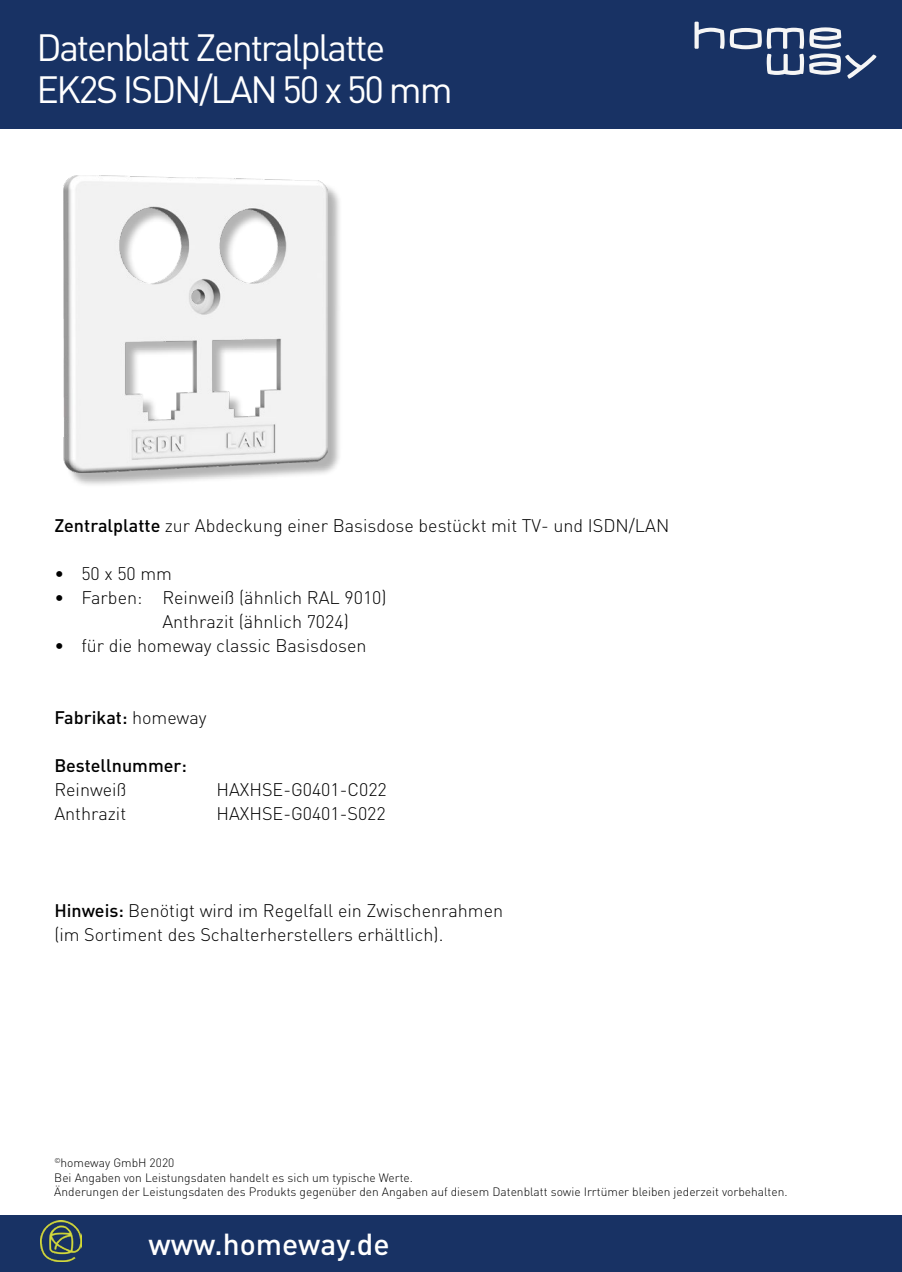
<style>
.page{position:relative;width:902px;height:1272px;background:#fff}
.page>*{position:absolute;margin:0;border:0;box-sizing:border-box;transform-origin:0 0}
.t1{font:37.5px/42px "DIN";letter-spacing:-.06em;color:#fff}
.t2{font:500 30px "DIN";color:#fff}
.t3{font:300 18px/24px "DIN";color:#000}
.t4{font:500 18px "DIN";color:#000}
.t5{font:300 12px/14.4px "DIN";color:#000}
.s1{font-weight:500}
.s2{font-weight:300}
</style>
<div class="page">
<div style="left:0;top:0;width:901px;height:128px;background:#183264"></div>
<div style="left:0;top:1215px;width:901px;height:56px;background:#183264"></div>
<svg style="left:694px;top:22px;width:182px;height:57px"></svg>
<img style="left:41px;top:1220px;width:41px;height:41px">
<div style="left:65px;top:177px;width:278px;height:311px;background:#000;opacity:.3"></div>
<img style="left:63px;top:175px;width:264px;height:297px">
<h1 class="t1" style="left:36px;top:26px;width:418px">Datenblatt Zentralplatte<br>EK2S ISDN/LAN 50 x 50 mm</h1>
<p class="t3" style="left:54px;top:513px;width:616px"><span class="s1">Zentralplatte</span> zur Abdeckung einer Basisdose bestückt mit TV- und ISDN/LAN</p>
<p class="t3" style="left:54px;top:561px;width:119px">• 50 x 50 mm</p>
<p class="t3" style="left:162px;top:585px;width:226px;text-indent:-108px">• Farben: Reinweiß (ähnlich RAL 9010)<br>Anthrazit (ähnlich 7024)</p>
<p class="t3" style="left:54px;top:633px;width:314px">• für die homeway classic Basisdosen</p>
<p class="t4" style="left:54px;top:706px;width:154px">Fabrikat: <span class="s2">homeway</span></p>
<p class="t4" style="left:54px;top:754px;width:134px">Bestellnummer:</p>
<p class="t3" style="left:54px;top:777px;width:74px">Reinweiß</p>
<p class="t3" style="left:216px;top:777px;width:172px">HAXHSE-G0401-C022</p>
<p class="t3" style="left:54px;top:801px;width:73px">Anthrazit</p>
<p class="t3" style="left:216px;top:801px;width:171px">HAXHSE-G0401-S022</p>
<p class="t3" style="left:54px;top:897px;width:450px"><span class="s1">Hinweis:</span> Benötigt wird im Regelfall ein Zwischenrahmen (im Sortiment des Schalterherstellers erhältlich).</p>
<p class="t5" style="left:54px;top:1155px;width:734px"><sup>©</sup>homeway GmbH 2020<br>Bei Angaben von Leistungsdaten handelt es sich um typische Werte.<br>Änderungen der Leistungsdaten des Produkts gegenüber den Angaben auf diesem Datenblatt sowie Irrtümer bleiben jederzeit vorbehalten.</p>
<h2 class="t2" style="left:148px;top:1225px;width:243px">www.homeway.de</h2>
</div>
